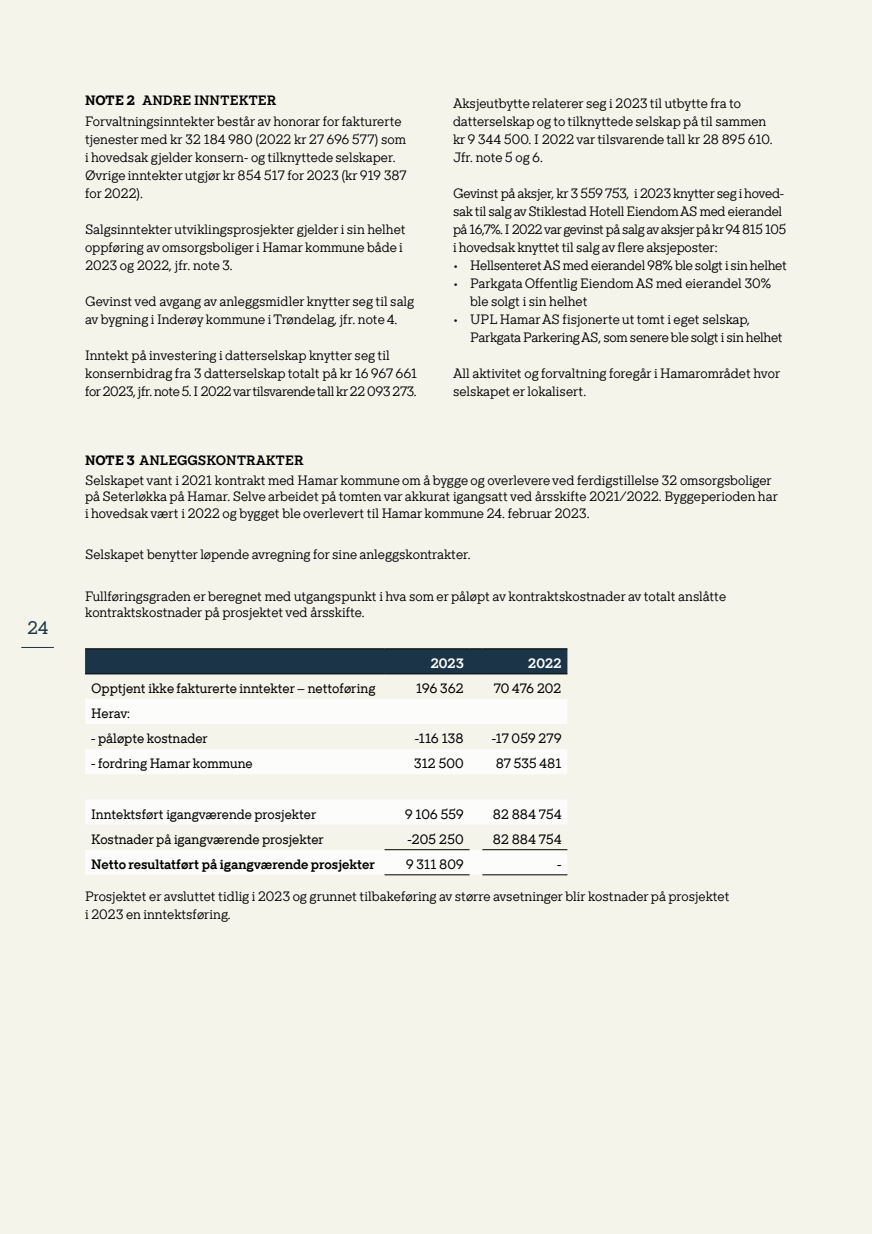
<style>
.page{position:relative;width:872px;height:1234px;background:#fff}
.page>*{position:absolute;margin:0;border:0;box-sizing:border-box;transform-origin:0 0}
.t1{font:18px "TT Rationalist";color:#1b3447}
.t2{font:13.5px/18px "TT Rationalist";color:#000}
.t3{font:13.5px/18px "TT Rationalist";letter-spacing:-.02em;color:#000}
.t4{font:13.5px "TT Rationalist";color:#000}
.t5{font:13.5px "TT Rationalist D Bold";color:#000}
.t6{font:13.5px "TT Rationalist D Bold";letter-spacing:-.01em;color:#fff}
.s1{font-family:"TT Rationalist";font-weight:700}
</style>
<div class="page">
<div style="left:0;top:0;width:872px;height:1233px;background:#f4f4ea"></div>
<hr style="left:21px;top:647px;width:33px;height:1px;background:#1b3447">
<svg style="left:85px;top:699px;width:482px;height:175px;fill:#fcfcfa"></svg>
<svg style="left:85px;top:648px;width:482px;height:26px;background:#1b3244"></svg>
<hr style="left:482px;top:673px;width:85px;height:1px;background:#000">
<hr style="left:384px;top:849px;width:85px;height:1px;background:#000">
<hr style="left:482px;top:849px;width:85px;height:1px;background:#000">
<hr style="left:384px;top:874px;width:85px;height:1px;background:#000">
<hr style="left:482px;top:874px;width:85px;height:1px;background:#000">
<h1 class="t1" style="left:27px;top:617px;width:23px">24</h1>
<p class="t5" style="left:85px;top:92px;width:193px"><span class="s1">NOTE 2</span> ANDRE INNTEKTER</p>
<p class="t2" style="left:85px;top:112px;width:323px">Forvaltningsinntekter består av honorar for fakturerte tjenester med kr 32 184 980 (2022 kr 27 696 577) som i hovedsak gjelder konsern- og tilknyttede selskaper.<br>Øvrige inntekter utgjør kr 854 517 for 2023 (kr 919 387 for 2022).</p>
<p class="t2" style="left:85px;top:220px;width:322px">Salgsinntekter utviklingsprosjekter gjelder i sin helhet oppføring av omsorgsboliger i Hamar kommune både i<br>2023 og 2022, jfr. note 3.</p>
<p class="t2" style="left:85px;top:292px;width:331px">Gevinst ved avgang av anleggsmidler knytter seg til salg av bygning i Inderøy kommune i Trøndelag, jfr. note 4.</p>
<p class="t2" style="left:85px;top:346px;width:334px">Inntekt på investering i datterselskap knytter seg til konsernbidrag fra 3 datterselskap totalt på kr 16 967 661 for 2023, jfr. note 5. I 2022 var tilsvarende tall kr 22 093 273.</p>
<p class="t2" style="left:453px;top:94px;width:321px">Aksjeutbytte relaterer seg i 2023 til utbytte fra to datterselskap og to tilknyttede selskap på til sammen kr 9 344 500. I 2022 var tilsvarende tall kr 28 895 610.<br>Jfr. note 5 og 6.</p>
<p class="t3" style="left:453px;top:184px;width:335px">Gevinst på aksjer, kr 3 559 753, i 2023 knytter seg i hoved&shy;sak til salg av Stiklestad Hotell Eiendom AS med eierandel på 16,7%. I 2022 var gevinst på salg av aksjer på kr 94 815 105 i hovedsak knyttet til salg av flere aksjeposter:</p>
<p class="t3" style="left:453px;top:256px;width:335px">• Hellsenteret AS med eierandel 98% ble solgt i sin helhet</p>
<p class="t2" style="left:470px;top:274px;width:302px;text-indent:-17px">• Parkgata Offentlig Eiendom AS med eierandel 30% ble solgt i sin helhet</p>
<p class="t3" style="left:470px;top:310px;width:314px;text-indent:-17px">• UPL Hamar AS fisjonerte ut tomt i eget selskap,<br>Parkgata Parkering AS, som senere ble solgt i sin helhet</p>
<p class="t2" style="left:453px;top:364px;width:329px">All aktivitet og forvaltning foregår i Hamarområdet hvor selskapet er lokalisert.</p>
<p class="t5" style="left:85px;top:452px;width:220px"><span class="s1">NOTE 3</span> ANLEGGSKONTRAKTER</p>
<p class="t2" style="left:85px;top:472px;width:694px;line-height:16.5px">Selskapet vant i 2021 kontrakt med Hamar kommune om å bygge og overlevere ved ferdigstillelse 32 omsorgsboliger på Seterløkka på Hamar. Selve arbeidet på tomten var akkurat igangsatt ved årsskifte 2021 ⁄ 2022. Byggeperioden har i hovedsak vært i 2022 og bygget ble overlevert til Hamar kommune 24. februar 2023.</p>
<p class="t2" style="left:85px;top:545px;width:387px">Selskapet benytter løpende avregning for sine anleggskontrakter.</p>
<p class="t2" style="left:85px;top:588px;width:642px;line-height:16.5px">Fullføringsgraden er beregnet med utgangspunkt i hva som er påløpt av kontraktskostnader av totalt anslåtte kontraktskostnader på prosjektet ved årsskifte.</p>
<p class="t6" style="left:430px;top:655px;width:35px">2023</p>
<p class="t6" style="left:528px;top:655px;width:35px">2022</p>
<p class="t4" style="left:91px;top:680px;width:286px">Opptjent ikke fakturerte inntekter – nettoføring</p>
<p class="t4" style="left:416px;top:680px;width:49px">196 362</p>
<p class="t4" style="left:493px;top:680px;width:70px">70 476 202</p>
<p class="t4" style="left:91px;top:705px;width:41px">Herav:</p>
<p class="t4" style="left:91px;top:730px;width:118px">- påløpte kostnader</p>
<p class="t4" style="left:415px;top:730px;width:50px">-116 138</p>
<p class="t4" style="left:492px;top:730px;width:71px">-17 059 279</p>
<p class="t4" style="left:91px;top:755px;width:163px">- fordring Hamar kommune</p>
<p class="t4" style="left:414px;top:755px;width:51px">312 500</p>
<p class="t4" style="left:496px;top:755px;width:67px">87 535 481</p>
<p class="t4" style="left:91px;top:805px;width:227px">Inntektsført igangværende prosjekter</p>
<p class="t4" style="left:405px;top:805px;width:61px">9 106 559</p>
<p class="t4" style="left:493px;top:805px;width:70px">82 884 754</p>
<p class="t4" style="left:91px;top:831px;width:234px">Kostnader på igangværende prosjekter</p>
<p class="t4" style="left:407px;top:831px;width:57px">-205 250</p>
<p class="t4" style="left:493px;top:831px;width:70px">82 884 754</p>
<p class="t5" style="left:91px;top:855px;width:285px">Netto resultatført på igangværende prosjekter</p>
<p class="t4" style="left:406px;top:856px;width:60px">9 311 809</p>
<p class="t4" style="left:557px;top:856px;width:6px">-</p>
<p class="t2" style="left:85px;top:886px;width:646px">Prosjektet er avsluttet tidlig i 2023 og grunnet tilbakeføring av større avsetninger blir kostnader på prosjektet i 2023 en inntektsføring.</p>
</div>
